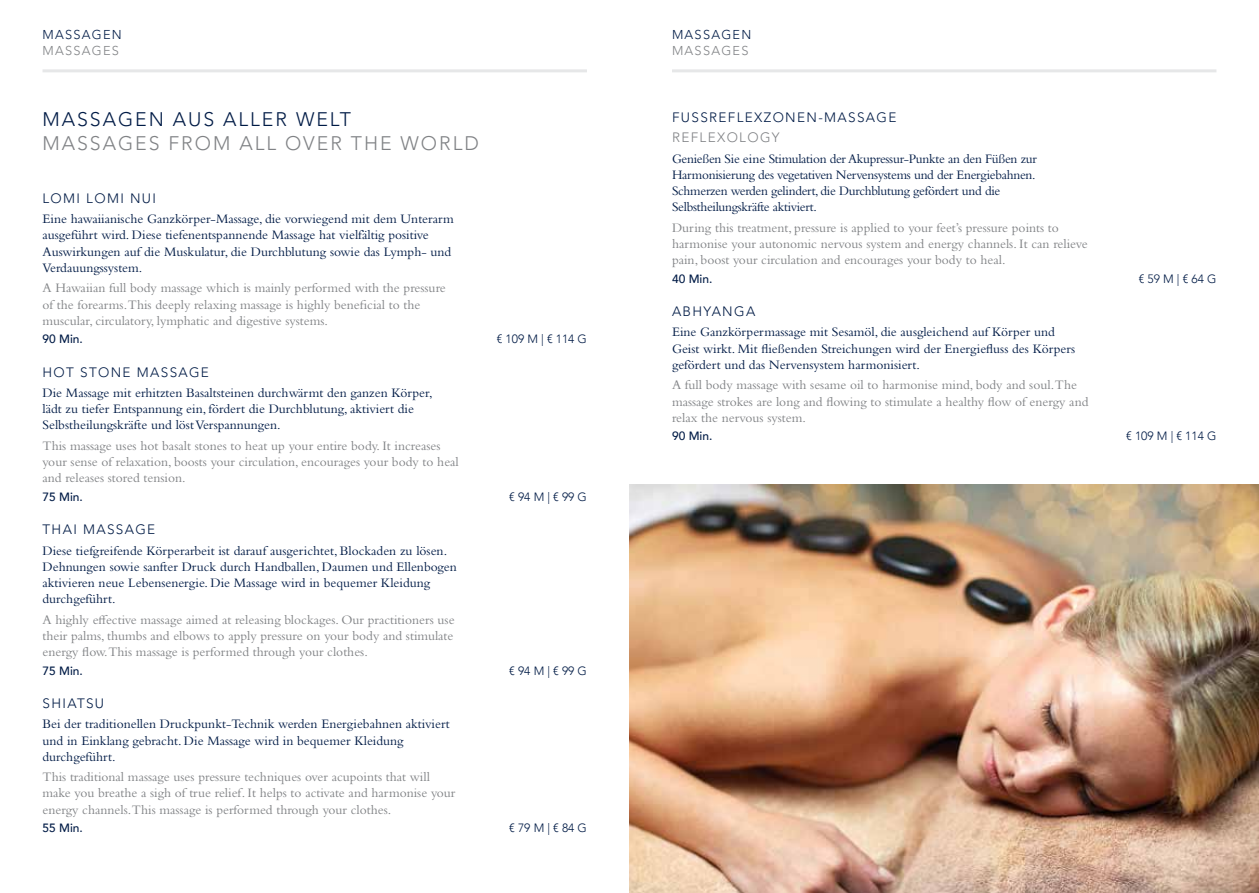
<style>
.page{position:relative;width:1259px;height:893px;background:#fff}
.page>*{position:absolute;margin:0;border:0;box-sizing:border-box;transform-origin:0 0}
.t1{font:300 19.5px "Avenir LT Std";letter-spacing:.1em;color:#808285}
.t2{font:300 19.5px "Avenir LT Std";letter-spacing:.1em;color:#001b46}
.t3{font:13.5px/16.2px "Bembo Std";color:#808285}
.t4{font:13.5px/16.2px "Bembo Std";color:#001b46}
.t5{font:13.5px/16.2px "Bembo Std";letter-spacing:-.02em;color:#001b46}
.t6{font:300 13.5px "Avenir LT Std";letter-spacing:.1em;color:#001b46}
.t7{font:300 13.5px "Avenir LT Std";letter-spacing:.1em;color:#808285}
.t8{font:300 12.75px "Avenir LT Std";letter-spacing:.1em;color:#001b46}
.t9{font:300 12.75px "Avenir LT Std";letter-spacing:.1em;color:#808285}
.t10{font:300 12px "Avenir";color:#001b46}
.t11{font:500 12px "Avenir";color:#001b46}
.t12{font:300 12px "Avenir LT Std";color:#001b46}
.s1{font-family:"Avenir LT Std"}
.s2{font-family:"Avenir"}
</style>
<div class="page">
<hr style="left:43px;top:69px;width:544px;height:3px;background:#e6e7e8">
<hr style="left:672px;top:69px;width:544px;height:3px;background:#e6e7e8">
<img style="left:629px;top:484px;width:630px;height:409px">
<p class="t8" style="left:43px;top:28px;width:81px">MASSAGEN</p>
<p class="t9" style="left:43px;top:43px;width:78px">MASSAGES</p>
<h1 class="t2" style="left:43px;top:108px;width:310px">MASSAGEN AUS ALLER WELT</h1>
<h1 class="t1" style="left:43px;top:132px;width:438px">MASSAGES FROM ALL OVER THE WORLD</h1>
<p class="t6" style="left:43px;top:190px;width:115px">LOMI LOMI NUI</p>
<p class="t4" style="left:43px;top:211px;width:413px">Eine hawaiianische Ganzkörper-Massage, die vorwiegend mit dem Unterarm ausgeführt wird. Diese tiefenentspannende Massage hat vielfältig positive Auswirkungen auf die Muskulatur, die Durchblutung sowie das Lymph- und Verdauungssystem.</p>
<p class="t3" style="left:43px;top:280px;width:405px">A Hawaiian full body massage which is mainly performed with the pressure of the forearms.This deeply relaxing massage is highly beneficial to the muscular, circulatory, lymphatic and digestive systems.</p>
<p class="t11" style="left:43px;top:329px;width:42px">90 Min.</p>
<p class="t10" style="left:497px;top:332px;width:92px"><span class="s1">€ 1</span>09 M | € 114 G</p>
<p class="t6" style="left:43px;top:364px;width:168px">HOT STONE MASSAGE</p>
<p class="t4" style="left:43px;top:384px;width:392px">Die Massage mit erhitzten Basaltsteinen durchwärmt den ganzen Körper, lädt zu tiefer Entspannung ein, fördert die Durchblutung, aktiviert die<br>Selbstheilungskräfte und löst Verspannungen.</p>
<p class="t3" style="left:43px;top:437px;width:418px">This massage uses hot basalt stones to heat up your entire body. It increases your sense of relaxation, boosts your circulation, encourages your body to heal and releases stored tension.</p>
<p class="t11" style="left:43px;top:486px;width:42px">75 Min.</p>
<p class="t10" style="left:509px;top:490px;width:79px"><span class="s1">€</span> 94 M | € 99 G</p>
<p class="t6" style="left:43px;top:522px;width:114px">THAI MASSAGE</p>
<p class="t4" style="left:43px;top:542px;width:416px">Diese tiefgreifende Körperarbeit ist darauf ausgerichtet, Blockaden zu lösen.<br>Dehnungen sowie sanfter Druck durch Handballen, Daumen und Ellenbogen aktivieren neue Lebensenergie. Die Massage wird in bequemer Kleidung durchgeführt.</p>
<p class="t3" style="left:43px;top:611px;width:413px;text-align:justify">A highly effective massage aimed at releasing blockages. Our practitioners use their palms, thumbs and elbows to apply pressure on your body and stimulate energy flow.This massage is performed through your clothes.</p>
<p class="t11" style="left:43px;top:660px;width:42px">75 Min.</p>
<p class="t10" style="left:509px;top:663px;width:79px">€ 94 M | € 99 G</p>
<p class="t6" style="left:43px;top:695px;width:63px">SHIATSU</p>
<p class="t4" style="left:43px;top:716px;width:409px">Bei der traditionellen Druckpunkt-Technik werden Energiebahnen aktiviert und in Einklang gebracht. Die Massage wird in bequemer Kleidung durchgeführt.</p>
<p class="t3" style="left:43px;top:769px;width:414px">This traditional massage uses pressure techniques over acupoints that will make you breathe a sigh of true relief. It helps to activate and harmonise your energy channels.This massage is performed through your clothes.</p>
<p class="t11" style="left:43px;top:818px;width:42px">55 Min.</p>
<p class="t10" style="left:509px;top:821px;width:79px">€ 79 <span class="s1">M |</span> € 84 G</p>
<p class="t8" style="left:672px;top:28px;width:81px">MASSAGEN</p>
<p class="t9" style="left:672px;top:43px;width:78px">MASSAGES</p>
<p class="t6" style="left:672px;top:109px;width:226px">FUSSREFLEXZONEN-MASSAGE</p>
<p class="t7" style="left:672px;top:130px;width:109px">REFLEXOLOGY</p>
<p class="t5" style="left:672px;top:150px;width:366px">Genießen Sie eine Stimulation der Akupressur-Punkte an den Füßen zur Harmonisierung des vegetativen Nervensystems und der Energiebahnen.<br>Schmerzen werden gelindert, die Durchblutung gefördert und die Selbstheilungskräfte aktiviert.</p>
<p class="t3" style="left:672px;top:219px;width:417px">During this treatment, pressure is applied to your feet’s pressure points to harmonise your autonomic nervous system and energy channels. It can relieve pain, boost your circulation and encourages your body to heal.</p>
<p class="t11" style="left:672px;top:268px;width:42px">40 Min.</p>
<p class="t12" style="left:1138px;top:272px;width:79px">€ 59 M | <span class="s2">€ 64 G</span></p>
<p class="t6" style="left:672px;top:303px;width:85px">ABHYANGA</p>
<p class="t4" style="left:672px;top:324px;width:405px">Eine Ganzkörpermassage mit Sesamöl, die ausgleichend auf Körper und<br>Geist wirkt. Mit fließenden Streichungen wird der Energiefluss des Körpers gefördert und das Nervensystem harmonisiert.</p>
<p class="t3" style="left:672px;top:377px;width:418px">A full body massage with sesame oil to harmonise mind, body and soul.The massage strokes are long and flowing to stimulate a healthy flow of energy and relax the nervous system.</p>
<p class="t11" style="left:672px;top:426px;width:42px">90 Min.</p>
<p class="t10" style="left:1126px;top:429px;width:92px"><span class="s1">€</span> 109 M | <span class="s1">€</span> 114 G</p>
</div>
